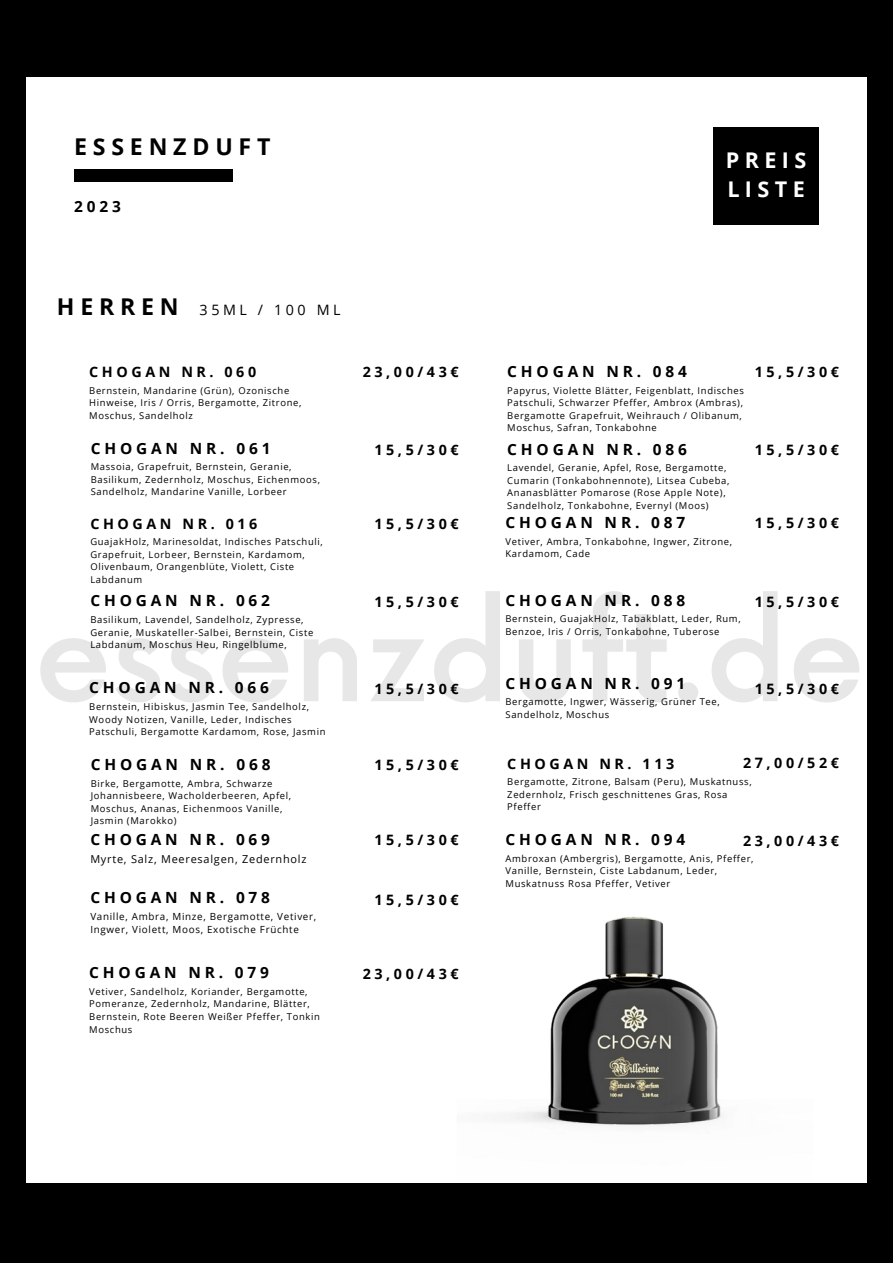
<style>
.page{position:relative;width:893px;height:1264px;background:#fff}
.page>*{position:absolute;margin:0;border:0;box-sizing:border-box;transform-origin:0 0}
.t1{font:500 123.75px "Now";color:#000}
.t2{font:700 23.1px "Open Sans";letter-spacing:.25em;color:#000}
.t3{font:700 21.6px/29.2px "Open Sans";letter-spacing:.25em;color:#fff}
.t4{font:700 15.45px "Open Sans";letter-spacing:.25em;color:#000}
.t5{font:700 14.25px "Open Sans";letter-spacing:.25em;color:#000}
.t6{font:14.25px "Open Sans";letter-spacing:.25em;color:#000}
.t7{font:10.95px "Open Sans";letter-spacing:.07em;color:#000}
.t8{font:9.75px/13px "Open Sans";letter-spacing:.07em;color:#000}
.t9{font:9.45px/12.6px "Open Sans";letter-spacing:.07em;color:#000}
</style>
<div class="page">
<div style="left:0;top:0;width:892px;height:1262px;background:#000"></div>
<div style="left:26px;top:77px;width:840px;height:1105px;background:#fff"></div>
<div style="left:713px;top:127px;width:105px;height:98px;background:#000"></div>
<div style="left:74px;top:170px;width:159px;height:12px;background:#000"></div>
<img style="left:500px;top:916px;width:223px;height:210px">
<h2 class="t2" style="left:74px;top:130px;width:198px">ESSENZDUFT</h2>
<h3 class="t4" style="left:74px;top:195px;width:48px">2023</h3>
<h2 class="t2" style="left:57px;top:291px;width:123px">HERREN</h2>
<h3 class="t6" style="left:200px;top:299px;width:142px">35ML / 100 ML</h3>
<h3 class="t3" style="left:725px;top:145px;width:82px">PREIS<br>LISTE</h3>
<h3 class="t4" style="left:507px;top:360px;width:181px">CHOGAN NR. 084</h3>
<p class="t9" style="left:507px;top:383px;width:238px">Papyrus, Violette Blätter, Feigenblatt, Indisches Patschuli, Schwarzer Pfeffer, Ambrox (Ambras), Bergamotte Grapefruit, Weihrauch / Olibanum, Moschus, Safran, Tonkabohne</p>
<h3 class="t4" style="left:507px;top:438px;width:181px">CHOGAN NR. 086</h3>
<p class="t9" style="left:507px;top:461px;width:224px">Lavendel, Geranie, Apfel, Rose, Bergamotte, Cumarin (Tonkabohnennote), Litsea Cubeba, Ananasblätter Pomarose (Rose Apple Note), Sandelholz, Tonkabohne, Evernyl (Moos)</p>
<h3 class="t5" style="left:89px;top:362px;width:168px">CHOGAN NR. 060</h3>
<p class="t9" style="left:89px;top:383px;width:214px">Bernstein, Mandarine (Grün), Ozonische<br>Hinweise, Iris / Orris, Bergamotte, Zitrone,<br>Moschus, Sandelholz</p>
<h3 class="t4" style="left:91px;top:437px;width:181px">CHOGAN NR. 061</h3>
<p class="t9" style="left:91px;top:460px;width:231px">Massoia, Grapefruit, Bernstein, Geranie,<br>Basilikum, Zedernholz, Moschus, Eichenmoos,<br>Sandelholz, Mandarine Vanille, Lorbeer</p>
<h3 class="t5" style="left:90px;top:513px;width:168px">CHOGAN NR. 016</h3>
<p class="t9" style="left:90px;top:535px;width:234px">GuajakHolz, Marinesoldat, Indisches Patschuli, Grapefruit, Lorbeer, Bernstein, Kardamom, Olivenbaum, Orangenblüte, Violett, Ciste Labdanum</p>
<h3 class="t4" style="left:90px;top:590px;width:181px">CHOGAN NR. 062</h3>
<p class="t9" style="left:90px;top:613px;width:224px">Basilikum, Lavendel, Sandelholz, Zypresse,<br>Geranie, Muskateller-Salbei, Bernstein, Ciste<br>Labdanum, Moschus Heu, Ringelblume,</p>
<h3 class="t4" style="left:89px;top:677px;width:181px">CHOGAN NR. 066</h3>
<p class="t9" style="left:89px;top:700px;width:238px">Bernstein, Hibiskus, Jasmin Tee, Sandelholz,<br>Woody Notizen, Vanille, Leder, Indisches<br>Patschuli, Bergamotte Kardamom, Rose, Jasmin</p>
<h3 class="t4" style="left:91px;top:753px;width:181px">CHOGAN NR. 068</h3>
<p class="t9" style="left:91px;top:776px;width:202px">Birke, Bergamotte, Ambra, Schwarze Johannisbeere, Wacholderbeeren, Apfel, Moschus, Ananas, Eichenmoos Vanille, Jasmin (Marokko)</p>
<h3 class="t4" style="left:90px;top:828px;width:181px">CHOGAN NR. 069</h3>
<p class="t7" style="left:90px;top:851px;width:218px">Myrte, Salz, Meeresalgen, Zedernholz</p>
<h3 class="t4" style="left:90px;top:886px;width:181px">CHOGAN NR. 078</h3>
<p class="t8" style="left:90px;top:909px;width:227px">Vanille, Ambra, Minze, Bergamotte, Vetiver,<br>Ingwer, Violett, Moos, Exotische Früchte</p>
<h3 class="t4" style="left:89px;top:961px;width:181px">CHOGAN NR. 079</h3>
<p class="t9" style="left:89px;top:984px;width:232px">Vetiver, Sandelholz, Koriander, Bergamotte, Pomeranze, Zedernholz, Mandarine, Blätter, Bernstein, Rote Beeren Weißer Pfeffer, Tonkin Moschus</p>
<h3 class="t5" style="left:362px;top:362px;width:97px">23,00/43€</h3>
<h3 class="t5" style="left:754px;top:362px;width:86px">15,5/30€</h3>
<h3 class="t5" style="left:374px;top:440px;width:86px">15,5/30€</h3>
<h3 class="t5" style="left:754px;top:440px;width:86px">15,5/30€</h3>
<h3 class="t4" style="left:505px;top:511px;width:181px">CHOGAN NR. 087</h3>
<p class="t9" style="left:505px;top:534px;width:228px">Vetiver, Ambra, Tonkabohne, Ingwer, Zitrone,<br>Kardamom, Cade</p>
<h3 class="t5" style="left:754px;top:513px;width:86px">15,5/30€</h3>
<h3 class="t5" style="left:374px;top:513px;width:86px">15,5/30€</h3>
<h1 class="t1" style="left:34px;top:590px;width:831px">essenzduft.de</h1>
<h3 class="t4" style="left:505px;top:589px;width:181px">CHOGAN NR. 088</h3>
<p class="t9" style="left:505px;top:612px;width:237px">Bernstein, GuajakHolz, Tabakblatt, Leder, Rum,<br>Benzoe, Iris / Orris, Tonkabohne, Tuberose</p>
<h3 class="t5" style="left:374px;top:591px;width:86px">15,5/30€</h3>
<h3 class="t5" style="left:754px;top:592px;width:86px">15,5/30€</h3>
<h3 class="t4" style="left:505px;top:672px;width:181px">CHOGAN NR. 091</h3>
<p class="t9" style="left:505px;top:695px;width:216px">Bergamotte, Ingwer, Wässerig, Grüner Tee,<br>Sandelholz, Moschus</p>
<h3 class="t5" style="left:374px;top:678px;width:86px">15,5/30€</h3>
<h3 class="t5" style="left:754px;top:678px;width:86px">15,5/30€</h3>
<h3 class="t5" style="left:743px;top:752px;width:97px">27,00/52€</h3>
<h3 class="t5" style="left:507px;top:753px;width:168px">CHOGAN NR. 113</h3>
<p class="t9" style="left:507px;top:775px;width:246px">Bergamotte, Zitrone, Balsam (Peru), Muskatnuss,<br>Zedernholz, Frisch geschnittenes Gras, Rosa<br>Pfeffer</p>
<h3 class="t5" style="left:743px;top:830px;width:97px">23,00/43€</h3>
<h3 class="t5" style="left:374px;top:755px;width:86px">15,5/30€</h3>
<h3 class="t4" style="left:505px;top:828px;width:181px">CHOGAN NR. 094</h3>
<p class="t9" style="left:505px;top:851px;width:249px">Ambroxan (Ambergris), Bergamotte, Anis, Pfeffer,<br>Vanille, Bernstein, Ciste Labdanum, Leder,<br>Muskatnuss Rosa Pfeffer, Vetiver</p>
<h3 class="t5" style="left:374px;top:830px;width:86px">15,5/30€</h3>
<h3 class="t5" style="left:374px;top:889px;width:86px">15,5/30€</h3>
<h3 class="t5" style="left:362px;top:964px;width:97px">23,00/43€</h3>
</div>
